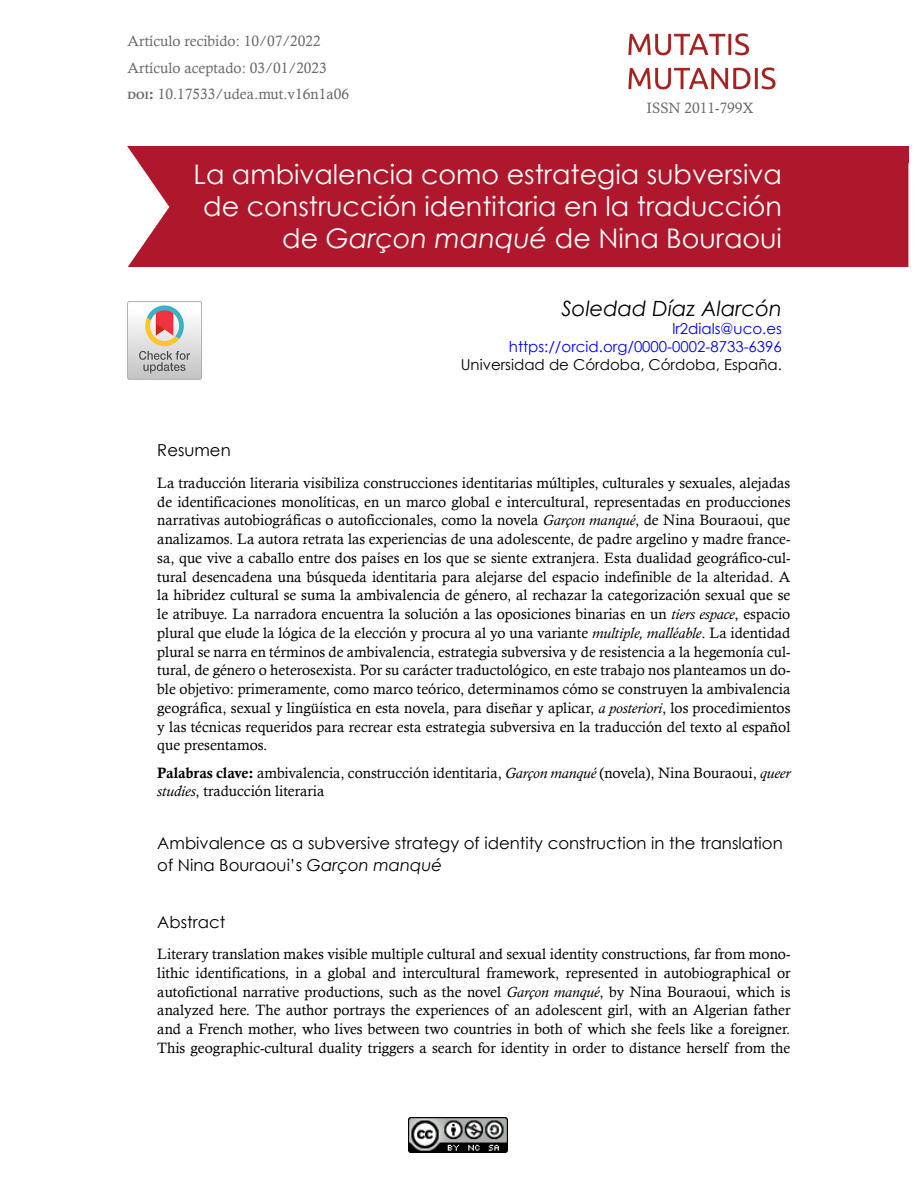
<style>
.page{position:relative;width:918px;height:1188px;background:#fff}
.page>*{position:absolute;margin:0;border:0;box-sizing:border-box;transform-origin:0 0}
.Titulo{font:27px/32.4px "Century Gothic";color:#fff;text-align:right}
.Autor{font:italic 21px "Century Gothic";color:#000}
.Tit_Resumen_idiomas{font:16.5px/22.5px "Century Gothic";color:#000}
.Resumen{font:15px/18.8px "Calisto";color:#000;text-align:justify}
.resumen_ing{font:15px/18.8px "Calisto";color:#000;text-align:justify}
.t1{font:15px/26.5px "Calisto";color:#696969}
.Correo{font:15px "Century Gothic";color:#00f}
.Universidad{font:15px "Century Gothic";color:#000}
.t2{font:15px "Calisto";color:#6b6b6b}
.s1{font-family:"Calis MT Bol";font-size:10.5px}
.s2{font-family:"Calis MT Bol"}
.s3{font-style:italic}
</style>
<div class="page">
<img style="left:628px;top:33px;width:148px;height:57px">
<img style="left:409px;top:1118px;width:99px;height:35px">
<div style="left:91px;top:146px;width:818px;height:121px;background:#af182c"></div>
<div style="left:91px;top:146px;width:47px;height:121px;background:#fff"></div>
<svg style="left:120px;top:162px;width:789px;height:105px"></svg>
<img style="left:128px;top:302px;width:73px;height:77px">
<p class="t1" style="left:128px;top:28px;width:223px">Artículo recibido: 10/07/2022<br>Artículo aceptado: 03/01/2023 <span class="s1">doi</span><span class="s2">:</span> 10.17533/udea.mut.v16n1a06</p>
<p class="t2" style="left:647px;top:100px;width:109px">ISSN 2011-799X</p>
<p class="Titulo" style="left:194px;top:157px;width:590px">La ambivalencia como estrategia subversiva de construcción identitaria en la traducción de <span class="s3">Garçon manqué</span> de Nina Bouraoui</p>
<p class="Autor" style="left:561px;top:294px;width:222px">Soledad Díaz Alarcón</p>
<p class="Correo" style="left:672px;top:318px;width:111px">lr2dials@uco.es</p>
<p class="Correo" style="left:509px;top:336px;width:274px">https://orcid.org/0000-0002-8733-6396</p>
<p class="Universidad" style="left:461px;top:354px;width:323px">Universidad de Córdoba, Córdoba, España.</p>
<p class="Tit_Resumen_idiomas" style="left:157px;top:439px;width:75px">Resumen</p>
<p class="Resumen" style="left:157px;top:473px;width:635px">La traducción literaria visibiliza construcciones identitarias múltiples, culturales y sexuales, alejadas de identificaciones monolíticas, en un marco global e intercultural, representadas en producciones narrativas autobiográficas o autoficcionales, como la novela <span class="s3">Garçon manqué</span>, de Nina Bouraoui, que analizamos. La autora retrata las experiencias de una adolescente, de padre argelino y madre france&shy;sa, que vive a caballo entre dos países en los que se siente extranjera. Esta dualidad geográfico-cul&shy;tural desencadena una búsqueda identitaria para alejarse del espacio indefinible de la alteridad. A la hibridez cultural se suma la ambivalencia de género, al rechazar la categorización sexual que se le atribuye. La narradora encuentra la solución a las oposiciones binarias en un <span class="s3">tiers espace</span>, espacio plural que elude la lógica de la elección y procura al yo una variante <span class="s3">multiple, malléable</span>. La identidad plural se narra en términos de ambivalencia, estrategia subversiva y de resistencia a la hegemonía cul&shy;tural, de género o heterosexista. Por su carácter traductológico, en este trabajo nos planteamos un do&shy;ble objetivo: primeramente, como marco teórico, determinamos cómo se construyen la ambivalencia geográfica, sexual y lingüística en esta novela, para diseñar y aplicar, <span class="s3">a posteriori</span>, los procedimientos y las técnicas requeridos para recrear esta estrategia subversiva en la traducción del texto al español que presentamos.</p>
<p class="Resumen" style="left:157px;top:763px;width:635px"><span class="s2">Palabras clave:</span> ambivalencia, construcción identitaria, <span class="s3">Garçon manqué</span> (novela), Nina Bouraoui, <span class="s3">queer studies</span>, traducción literaria</p>
<p class="Tit_Resumen_idiomas" style="left:157px;top:831px;width:627px">Ambivalence as a subversive strategy of identity construction in the translation of Nina Bouraoui’s <span class="s3">Garçon manqué</span></p>
<p class="Tit_Resumen_idiomas" style="left:157px;top:910px;width:69px">Abstract</p>
<p class="resumen_ing" style="left:157px;top:945px;width:635px">Literary translation makes visible multiple cultural and sexual identity constructions, far from mono&shy;lithic identifications, in a global and intercultural framework, represented in autobiographical or autofictional narrative productions, such as the novel <span class="s3">Garçon manqué</span>, by Nina Bouraoui, which is analyzed here. The author portrays the experiences of an adolescent girl, with an Algerian father and a French mother, who lives between two countries in both of which she feels like a foreigner.<br>This geographic-cultural duality triggers a search for identity in order to distance herself from the</p>
</div>
